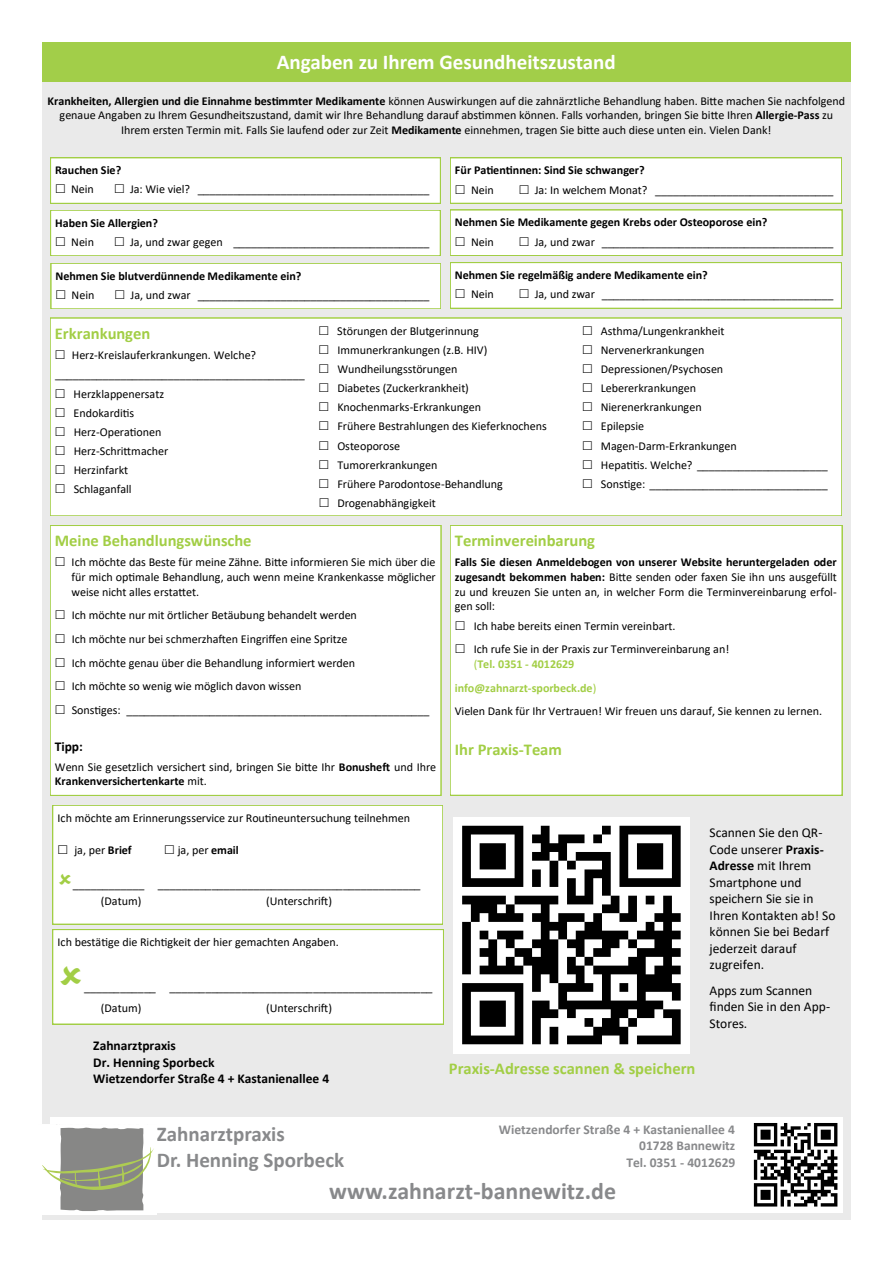
<style>
.page{position:relative;width:893px;height:1263px;background:#fff}
.page>*{position:absolute;margin:0;border:0;box-sizing:border-box;transform-origin:0 0}
.t1{font:700 24px "Calibri";color:#88898b}
.t2{font:700 21px/25.8px "Calibri";color:#88898b}
.t3{font:700 21px "Calibri";letter-spacing:-.005em;color:#fff}
.t4{font:700 16.5px "Calibri";letter-spacing:-.005em;color:#a2ce45}
.t5{font:13.5px/16.5px "Calibri";color:#000}
.t6{font:700 13.5px/16.5px "Calibri";color:#000}
.t7{font:700 13.5px/16.5px "Calibri";color:#88898b;text-align:right}
.t8{font:12px/19.2px "Calibri";letter-spacing:-.005em;color:#000}
.t9{font:700 12px "Calibri";color:#000}
.s1{font-weight:700}
.s2{color:#a2ce45}
.s3{font-weight:700;color:#a2ce45}
</style>
<div class="page">
<div style="left:43px;top:82px;width:807px;height:1138px;background:#eaeaea"></div>
<div style="left:42px;top:42px;width:809px;height:40px;background:#a2ce49"></div>
<div style="left:50px;top:1117px;width:793px;height:95px;background:#fff"></div>
<div style="left:50px;top:318px;width:792px;height:198px;background:#fff"></div>
<div style="left:50px;top:318px;width:792px;height:198px;border:2px solid #a2ce45"></div>
<div style="left:50px;top:525px;width:391px;height:271px;background:#fff"></div>
<div style="left:50px;top:525px;width:391px;height:271px;border:2px solid #a2ce45"></div>
<div style="left:450px;top:525px;width:392px;height:270px;background:#fff"></div>
<div style="left:450px;top:525px;width:392px;height:270px;border:2px solid #a2ce45"></div>
<div style="left:450px;top:210px;width:392px;height:46px;background:#fff"></div>
<div style="left:450px;top:210px;width:392px;height:46px;border:2px solid #a2ce45"></div>
<div style="left:450px;top:262px;width:392px;height:46px;background:#fff"></div>
<div style="left:450px;top:262px;width:392px;height:46px;border:2px solid #a2ce45"></div>
<div style="left:50px;top:210px;width:390px;height:46px;background:#fff"></div>
<div style="left:50px;top:210px;width:390px;height:46px;border:2px solid #a2ce45"></div>
<div style="left:50px;top:158px;width:391px;height:46px;background:#fff"></div>
<div style="left:50px;top:158px;width:391px;height:46px;border:2px solid #a2ce45"></div>
<div style="left:450px;top:158px;width:392px;height:45px;background:#fff"></div>
<div style="left:53px;top:805px;width:390px;height:119px;background:#fff"></div>
<div style="left:53px;top:805px;width:390px;height:119px;border:2px solid #a2ce45"></div>
<div style="left:51px;top:263px;width:390px;height:46px;background:#fff"></div>
<div style="left:51px;top:263px;width:390px;height:46px;border:2px solid #a2ce45"></div>
<div style="left:53px;top:929px;width:391px;height:95px;background:#fff"></div>
<div style="left:53px;top:929px;width:391px;height:95px;border:2px solid #a2ce45"></div>
<div style="left:453px;top:817px;width:236px;height:236px;background:#fff"></div>
<svg style="left:462px;top:826px;width:219px;height:218px"></svg>
<div style="left:750px;top:1119px;width:91px;height:91px;background:linear-gradient(to right,#fff,#fff)"></div>
<svg style="left:754px;top:1123px;width:83px;height:83px"></svg>
<div style="left:38px;top:1125px;width:119px;height:90px;background:#fff"></div>
<svg style="left:42px;top:1127px;width:112px;height:84px"></svg>
<h2 class="t3" style="left:277px;top:47px;width:340px">Angaben zu Ihrem Gesundheitszustand</h2>
<p class="t8" style="left:48px;top:93px;width:799px;line-height:14.7px;text-align:center"><span class="s1">Krankheiten, Allergien und die Einnahme bestimmter Medikamente</span> können Auswirkungen auf die zahnärztliche Behandlung haben. Bitte machen Sie nachfolgend genaue Angaben zu Ihrem Gesundheitszustand, damit wir Ihre Behandlung darauf abstimmen können. Falls vorhanden, bringen Sie bitte Ihren <span class="s1">Allergie-Pass</span> zu<br>Ihrem ersten Termin mit. Falls Sie laufend oder zur Zeit <span class="s1">Medikamente</span> einnehmen, tragen Sie bitte auch diese unten ein. Vielen Dank!</p>
<p class="t9" style="left:55px;top:162px;width:68px">Rauchen Sie?</p>
<p class="t8" style="left:71px;top:179px;width:24px">Nein</p>
<p class="t8" style="left:130px;top:179px;width:301px">Ja: Wie viel? _______________________________________</p>
<p class="t9" style="left:55px;top:214px;width:104px">Haben Sie Allergien?</p>
<p class="t8" style="left:71px;top:232px;width:24px">Nein</p>
<p class="t8" style="left:130px;top:232px;width:301px">Ja, und zwar gegen _________________________________</p>
<p class="t9" style="left:56px;top:267px;width:247px">Nehmen Sie blutverdünnende Medikamente ein?</p>
<p class="t8" style="left:72px;top:285px;width:24px">Nein</p>
<p class="t8" style="left:131px;top:285px;width:300px">Ja, und zwar _______________________________________</p>
<p class="t9" style="left:455px;top:162px;width:191px">Für Patientinnen: Sind Sie schwanger?</p>
<p class="t8" style="left:471px;top:180px;width:24px">Nein</p>
<p class="t8" style="left:535px;top:180px;width:300px">Ja: In welchem Monat? ______________________________</p>
<p class="t9" style="left:455px;top:214px;width:314px">Nehmen Sie Medikamente gegen Krebs oder Osteoporose ein?</p>
<p class="t8" style="left:471px;top:232px;width:24px">Nein</p>
<p class="t8" style="left:535px;top:232px;width:300px">Ja, und zwar _______________________________________</p>
<p class="t9" style="left:455px;top:266px;width:254px">Nehmen Sie regelmäßig andere Medikamente ein?</p>
<p class="t8" style="left:471px;top:284px;width:24px">Nein</p>
<p class="t8" style="left:535px;top:284px;width:300px">Ja, und zwar _______________________________________</p>
<h3 class="t4" style="left:55px;top:322px;width:97px">Erkrankungen</h3>
<p class="t8" style="left:72px;top:345px;width:186px">Herz-Kreislauferkrankungen. Welche?</p>
<p class="t8" style="left:55px;top:365px;width:251px">__________________________________________</p>
<p class="t8" style="left:74px;top:384px;width:92px">Herzklappenersatz</p>
<p class="t8" style="left:74px;top:403px;width:62px">Endokarditis</p>
<p class="t8" style="left:74px;top:422px;width:89px">Herz-Operationen</p>
<p class="t8" style="left:74px;top:441px;width:96px">Herz-Schrittmacher</p>
<p class="t8" style="left:74px;top:460px;width:56px">Herzinfarkt</p>
<p class="t8" style="left:74px;top:479px;width:59px">Schlaganfall</p>
<p class="t8" style="left:337px;top:321px;width:211px">Störungen der Blutgerinnung<br>Immunerkrankungen (z.B. HIV)<br>Wundheilungsstörungen<br>Diabetes (Zuckerkrankheit)<br>Knochenmarks-Erkrankungen<br>Frühere Bestrahlungen des Kieferknochens<br>Osteoporose<br>Tumorerkrankungen<br>Frühere Parodontose-Behandlung<br>Drogenabhängigkeit</p>
<p class="t8" style="left:601px;top:321px;width:228px">Asthma/Lungenkrankheit<br>Nervenerkrankungen<br>Depressionen/Psychosen<br>Lebererkrankungen<br>Nierenerkrankungen<br>Epilepsie<br>Magen-Darm-Erkrankungen<br>Hepatitis. Welche? ______________________<br>Sonstige: ______________________________</p>
<h3 class="t4" style="left:55px;top:529px;width:198px">Meine Behandlungswünsche</h3>
<p class="t8" style="left:72px;top:555px;width:366px;line-height:14.7px;text-align:justify">Ich möchte das Beste für meine Zähne. Bitte informieren Sie mich über die für mich optimale Behandlung, auch wenn meine Krankenkasse möglicher weise nicht alles erstattet.</p>
<p class="t8" style="left:72px;top:603px;width:359px;line-height:23.7px">Ich möchte nur mit örtlicher Betäubung behandelt werden<br>Ich möchte nur bei schmerzhaften Eingriffen eine Spritze<br>Ich möchte genau über die Behandlung informiert werden<br>Ich möchte so wenig wie möglich davon wissen<br>Sonstiges: ___________________________________________________</p>
<p class="t6" style="left:55px;top:738px;width:30px">Tipp:</p>
<p class="t8" style="left:55px;top:759px;width:383px;line-height:14.7px">Wenn Sie gesetzlich versichert sind, bringen Sie bitte Ihr <span class="s1">Bonusheft</span> und Ihre<br><span class="s1">Krankenversichertenkarte</span> mit.</p>
<p class="t8" style="left:58px;top:808px;width:354px">Ich möchte am Erinnerungsservice zur Routineuntersuchung teilnehmen</p>
<p class="t8" style="left:74px;top:840px;width:59px">ja, per <span class="s1">Brief</span></p>
<p class="t8" style="left:178px;top:840px;width:63px">ja, per <span class="s1">email</span></p>
<p class="t8" style="left:101px;top:875px;width:321px;line-height:17px;text-indent:-28px">____________ ____________________________________________ (Datum)</p>
<p class="t8" style="left:266px;top:891px;width:67px">(Unterschrift)</p>
<p class="t8" style="left:58px;top:932px;width:283px">Ich bestätige die Richtigkeit der hier gemachten Angaben.</p>
<p class="t8" style="left:101px;top:976px;width:333px;line-height:20.7px;text-indent:-17px">____________ ____________________________________________ (Datum)</p>
<p class="t8" style="left:266px;top:998px;width:67px">(Unterschrift)</p>
<p class="t6" style="left:93px;top:1037px;width:237px">Zahnarztpraxis<br>Dr. Henning Sporbeck<br>Wietzendorfer Straße 4 + Kastanienallee 4</p>
<h3 class="t4" style="left:455px;top:529px;width:142px">Terminvereinbarung</h3>
<p class="t8" style="left:455px;top:555px;width:384px;line-height:14.7px;text-align:justify"><span class="s1">Falls Sie diesen Anmeldebogen von unserer Website heruntergeladen oder zugesandt bekommen haben:</span> Bitte senden oder faxen Sie ihn uns ausgefüllt zu und kreuzen Sie unten an, in welcher Form die Terminvereinbarung erfol&shy;gen soll:</p>
<p class="t8" style="left:474px;top:613px;width:257px;line-height:23.5px">Ich habe bereits einen Termin vereinbart.<br>Ich rufe Sie in der Praxis zur Terminvereinbarung an!</p>
<p class="t8" style="left:455px;top:652px;width:369px;line-height:23.5px;text-indent:19px"><span class="s2">(</span><span class="s3">Tel. 0351 - 4012629<br>info@zahnarzt-sporbeck.de</span><span class="s2">)<br></span>Vielen Dank für Ihr Vertrauen! Wir freuen uns darauf, Sie kennen zu lernen.</p>
<h3 class="t4" style="left:455px;top:738px;width:109px">Ihr Praxis-Team</h3>
<h3 class="t4" style="left:449px;top:1057px;width:248px">Praxis-Adresse scannen &amp; speichern</h3>
<p class="t5" style="left:710px;top:824px;width:127px">Scannen Sie den QR-<br>Code unserer <span class="s1">Praxis-<br>Adresse</span> mit Ihrem<br>Smartphone und speichern Sie sie in<br>Ihren Kontakten ab! So können Sie bei Bedarf jederzeit darauf zugreifen.</p>
<p class="t5" style="left:710px;top:981px;width:122px">Apps zum Scannen finden Sie in den App-<br>Stores.</p>
<p class="t7" style="left:499px;top:1121px;width:238px">Wietzendorfer Straße 4 + Kastanienallee 4<br>01728 Bannewitz<br>Tel. 0351 - 4012629</p>
<h2 class="t2" style="left:157px;top:1121px;width:189px">Zahnarztpraxis<br>Dr. Henning Sporbeck</h2>
<h1 class="t1" style="left:329px;top:1174px;width:288px">www.zahnarzt-bannewitz.de</h1>
</div>
